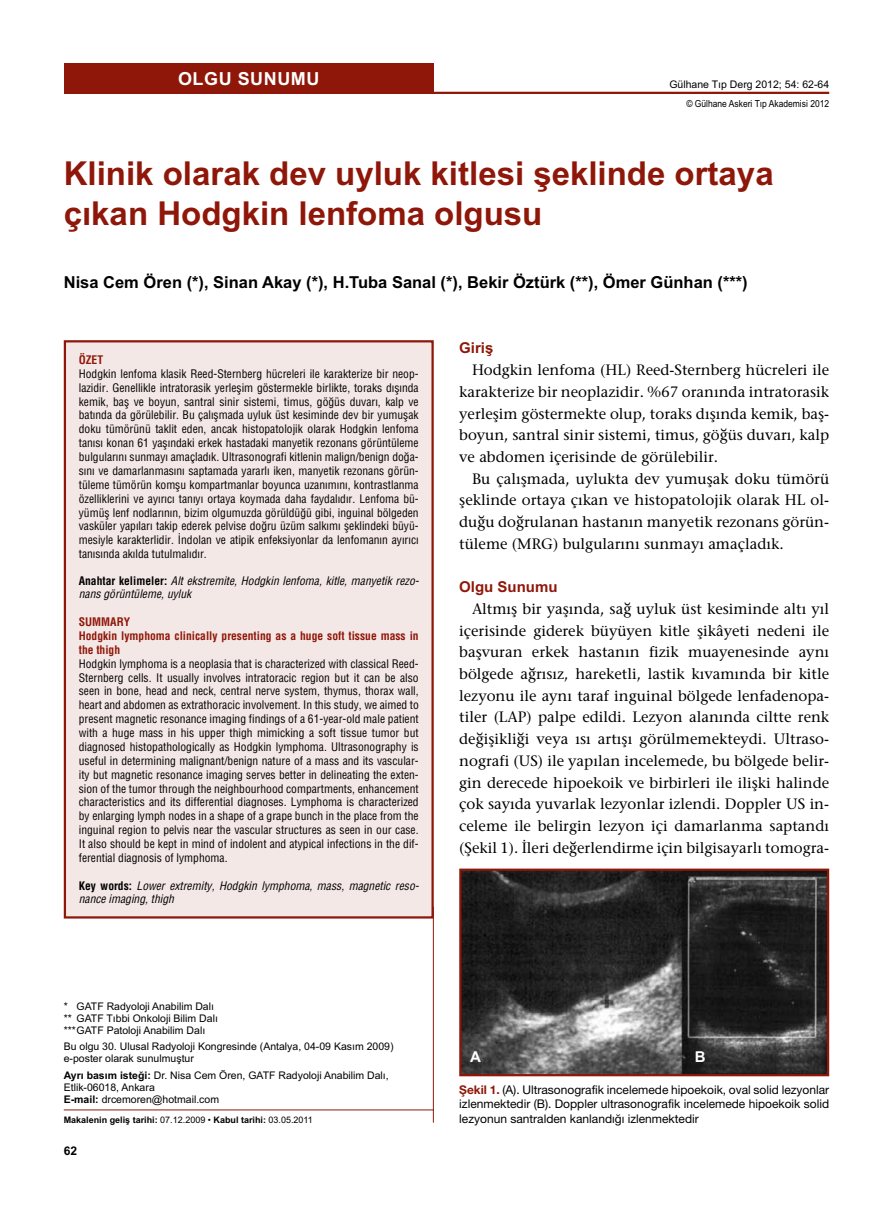
<style>
.page{position:relative;width:893px;height:1212px;background:#fff}
.page>*{position:absolute;margin:0;border:0;box-sizing:border-box;transform-origin:0 0}
.t1{font:700 33px/39.6px "Arial";color:#8f1709}
.t2{font:700 18px "Arial";letter-spacing:.03em;color:#fff}
.t3{font:700 16.5px "Arial";color:#000}
.t4{font:500 15px "ITC Stone Serif";color:#000}
.t5{font:700 15px "Arial";color:#8f1709}
.t6{font:700 15px "Arial";color:#fff}
.t7{font:12px/14.4px "Helvetica Neu Roman";color:#000;text-align:justify}
.t8{font:700 12px "Arial";color:#000}
.t9{font:11.55px/13.8px "Helvetica Condensed Turk";color:#000}
.t10{font:italic 11.55px/13.8px "Helvetica Condensed Turk";color:#000}
.t11{font:10.5px/12px "Arial";color:#000}
.t12{font:9.75px "Arial";color:#000;scale:.87 1}
.t13{font:700 9px "Arial";color:#000}
.s1{font-weight:700;color:#8f1709}
.s2{font-weight:700;font-style:normal}
.s3{font-weight:700}
.s4{font-weight:400}
.s5{font-family:"Helvetica Neu";font-weight:700;color:#8f1709}
</style>
<div class="page">
<hr style="left:64px;top:1109px;width:370px;height:1px;background:#8f1709">
<hr style="left:433px;top:907px;width:1px;height:216px;background:#8f1709">
<div style="left:64px;top:64px;width:370px;height:30px;background:#8f1709"></div>
<hr style="left:398px;top:92px;width:431px;height:2px;background:#8f1709">
<div style="left:65px;top:341px;width:368px;height:576px;background:#f4e8e6"></div>
<div style="left:64px;top:340px;width:370px;height:578px;border:2px solid #8f1709"></div>
<img style="left:462px;top:871px;width:364px;height:202px">
<div style="left:459px;top:868px;width:370px;height:208px;border:2px solid #8f1709"></div>
<p class="t2" style="left:178px;top:69px;width:143px">OLGU SUNUMU</p>
<p class="t11" style="left:669px;top:78px;width:161px">Gülhane Tıp Derg 2012; 54: 62-64</p>
<p class="t12" style="left:686px;top:98px;width:166px">© Gülhane Askeri Tıp Akademisi 2012</p>
<p class="t1" style="left:64px;top:154px;width:711px">Klinik olarak dev uyluk kitlesi şeklinde ortaya çıkan Hodgkin lenfoma olgusu</p>
<p class="t3" style="left:64px;top:273px;width:685px">Nisa Cem Ören (*), Sinan Akay (*), H.Tuba Sanal (*), Bekir Öztürk (**), Ömer Günhan (***)</p>
<p class="t9" style="left:79px;top:353px;width:341px"><span class="s1">ÖZET<br></span>Hodgkin lenfoma klasik Reed-Sternberg hücreleri ile karakterize bir neop&shy;lazidir. Genellikle intratorasik yerleşim göstermekle birlikte, toraks dışında kemik, baş ve boyun, santral sinir sistemi, timus, göğüs duvarı, kalp ve batında da görülebilir. Bu çalışmada uyluk üst kesiminde dev bir yumuşak doku tümörünü taklit eden, ancak histopatolojik olarak Hodgkin lenfoma tanısı konan 61 yaşındaki erkek hastadaki manyetik rezonans görüntüleme bulgularını sunmayı amaçladık. Ultrasonografi kitlenin malign/benign doğa&shy;sını ve damarlanmasını saptamada yararlı iken, manyetik rezonans görün&shy;tüleme tümörün komşu kompartmanlar boyunca uzanımını, kontrastlanma özelliklerini ve ayırıcı tanıyı ortaya koymada daha faydalıdır. Lenfoma bü&shy;yümüş lenf nodlarının, bizim olgumuzda görüldüğü gibi, inguinal bölgeden vasküler yapıları takip ederek pelvise doğru üzüm salkımı şeklindeki büyü&shy;mesiyle karakterlidir. İndolan ve atipik enfeksiyonlar da lenfomanın ayırıcı tanısında akılda tutulmalıdır.</p>
<p class="t10" style="left:79px;top:573px;width:342px"><span class="s2">Anahtar kelimeler:</span> Alt ekstremite, Hodgkin lenfoma, kitle, manyetik rezo&shy;nans görüntüleme, uyluk</p>
<p class="t9" style="left:79px;top:615px;width:341px"><span class="s1">SUMMARY<br>Hodgkin lymphoma clinically presenting as a huge soft tissue mass in the thigh<br></span>Hodgkin lymphoma is a neoplasia that is characterized with classical Reed-Sternberg cells. It usually involves intratoracic region but it can be also seen in bone, head and neck, central nerve system, thymus, thorax wall, heart and abdomen as extrathoracic involvement. In this study, we aimed to present magnetic resonance imaging findings of a 61-year-old male patient with a huge mass in his upper thigh mimicking a soft tissue tumor but diagnosed histopathologically as Hodgkin lymphoma. Ultrasonography is useful in determining malignant/benign nature of a mass and its vascular&shy;ity but magnetic resonance imaging serves better in delineating the exten&shy;sion of the tumor through the neighbourhood compartments, enhancement characteristics and its differential diagnoses. Lymphoma is characterized by enlarging lymph nodes in a shape of a grape bunch in the place from the inguinal region to pelvis near the vascular structures as seen in our case.<br>It also should be kept in mind of indolent and atypical infections in the dif&shy;ferential diagnosis of lymphoma.</p>
<p class="t10" style="left:79px;top:878px;width:342px"><span class="s2">Key words:</span> Lower extremity, Hodgkin lymphoma, mass, magnetic reso&shy;nance imaging, thigh</p>
<p class="t11" style="left:64px;top:1000px;width:156px">* GATF Radyoloji Anabilim Dalı ** GATF Tıbbi Onkoloji Bilim Dalı ***GATF Patoloji Anabilim Dalı</p>
<p class="t11" style="left:64px;top:1041px;width:331px">Bu olgu 30. Ulusal Radyoloji Kongresinde (Antalya, 04-09 Kasım 2009) e-poster olarak sunulmuştur</p>
<p class="t11" style="left:64px;top:1069px;width:326px"><span class="s3">Ayrı basım isteği:</span> Dr. Nisa Cem Ören, GATF Radyoloji Anabilim Dalı,<br>Etlik-06018, Ankara<br><span class="s3">E-mail:</span> drcemoren@hotmail.com</p>
<p class="t13" style="left:64px;top:1114px;width:251px">Makalenin geliş tarihi: <span class="s4">07.12.2009 •</span> Kabul tarihi: <span class="s4">03.05.2011</span></p>
<p class="t8" style="left:64px;top:1143px;width:15px">62</p>
<p class="t5" style="left:459px;top:340px;width:36px">Giriş</p>
<p class="t4" style="left:472px;top:360px;width:359px">Hodgkin lenfoma (HL) Reed-Sternberg hücreleri ile</p>
<p class="t4" style="left:459px;top:382px;width:371px">karakterize bir neoplazidir. %67 oranında intratorasik</p>
<p class="t4" style="left:459px;top:404px;width:371px">yerleşim göstermekte olup, toraks dışında kemik, baş-</p>
<p class="t4" style="left:459px;top:426px;width:371px">boyun, santral sinir sistemi, timus, göğüs duvarı, kalp</p>
<p class="t4" style="left:459px;top:447px;width:261px">ve abdomen içerisinde de görülebilir.</p>
<p class="t4" style="left:472px;top:469px;width:359px">Bu çalışmada, uylukta dev yumuşak doku tümörü</p>
<p class="t4" style="left:459px;top:491px;width:371px">şeklinde ortaya çıkan ve histopatolojik olarak HL ol-</p>
<p class="t4" style="left:459px;top:512px;width:371px">duğu doğrulanan hastanın manyetik rezonans görün-</p>
<p class="t4" style="left:459px;top:534px;width:326px">tüleme (MRG) bulgularını sunmayı amaçladık.</p>
<p class="t5" style="left:459px;top:578px;width:100px">Olgu Sunumu</p>
<p class="t4" style="left:472px;top:599px;width:359px">Altmış bir yaşında, sağ uyluk üst kesiminde altı yıl</p>
<p class="t4" style="left:459px;top:621px;width:371px">içerisinde giderek büyüyen kitle şikâyeti nedeni ile</p>
<p class="t4" style="left:459px;top:643px;width:371px">başvuran erkek hastanın fizik muayenesinde aynı</p>
<p class="t4" style="left:459px;top:664px;width:371px">bölgede ağrısız, hareketli, lastik kıvamında bir kitle</p>
<p class="t4" style="left:459px;top:686px;width:371px">lezyonu ile aynı taraf inguinal bölgede lenfadenopa-</p>
<p class="t4" style="left:459px;top:708px;width:371px">tiler (LAP) palpe edildi. Lezyon alanında ciltte renk</p>
<p class="t4" style="left:459px;top:729px;width:371px">değişikliği veya ısı artışı görülmemekteydi. Ultraso-</p>
<p class="t4" style="left:459px;top:751px;width:371px">nografi (US) ile yapılan incelemede, bu bölgede belir-</p>
<p class="t4" style="left:459px;top:773px;width:371px">gin derecede hipoekoik ve birbirleri ile ilişki halinde</p>
<p class="t4" style="left:459px;top:795px;width:371px">çok sayıda yuvarlak lezyonlar izlendi. Doppler US in-</p>
<p class="t4" style="left:459px;top:816px;width:371px">celeme ile belirgin lezyon içi damarlanma saptandı</p>
<p class="t4" style="left:459px;top:838px;width:371px">(Şekil 1). İleri değerlendirme için bilgisayarlı tomogra-</p>
<p class="t6" style="left:470px;top:1048px;width:12px">A</p>
<p class="t6" style="left:695px;top:1048px;width:12px">B</p>
<p class="t7" style="left:459px;top:1082px;width:371px"><span class="s5">Şekil 1.</span> (A). Ultrasonografik incelemede hipoekoik, oval solid lezyonlar izlenmektedir (B). Doppler ultrasonografik incelemede hipoekoik solid lezyonun santralden kanlandığı izlenmektedir</p>
</div>
